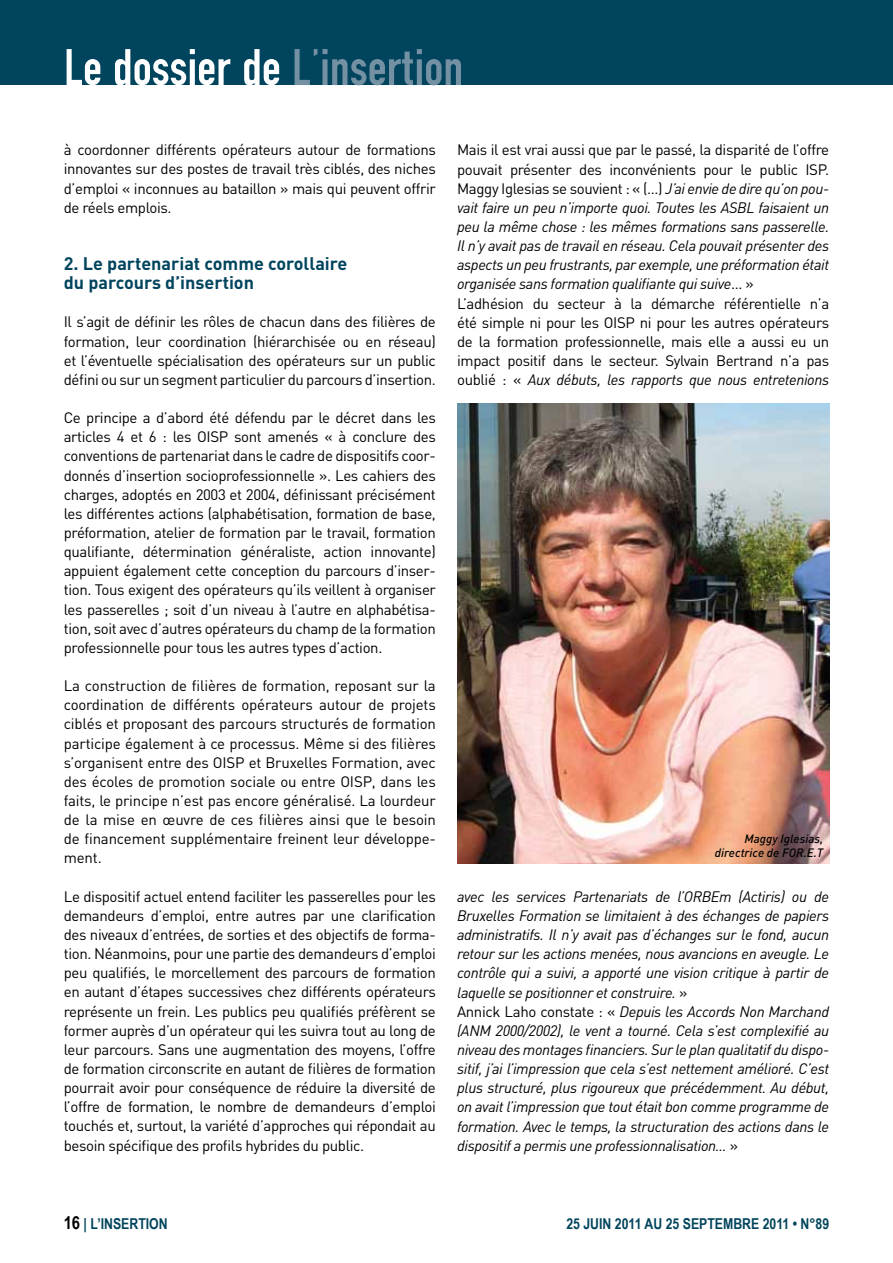
<style>
.page{position:relative;width:893px;height:1263px;background:#fff}
.page>*{position:absolute;margin:0;border:0;box-sizing:border-box;transform-origin:0 0}
.t1{font:54px "DIN1451 Engschrift";color:#fff}
.t2{font:700 18px/19.2px "DIN";color:#00445d}
.t3{font:15px/19.2px "DIN";letter-spacing:-.025em;color:#000;text-align:justify}
.t4{font:italic 15px/19.2px "DIN";letter-spacing:-.025em;color:#000}
.t5{font:700 15px "Arial Narrow";color:#00445d}
.t6{font:italic 500 12px/14.4px "DIN";color:#000;text-align:right}
.s1{color:#7491a4}
.s2{font-style:italic}
.s3{font-style:normal}
.s4{font-size:18px;color:#000}
</style>
<div class="page">
<div style="left:0;top:0;width:893px;height:85px;background:#00445d"></div>
<img style="left:457px;top:404px;width:372px;height:459px">
<h1 class="t1" style="left:64px;top:31px;width:401px">Le dossier de <span class="s1">L’insertion</span></h1>
<p class="t3" style="left:64px;top:140px;width:374px">à coordonner différents opérateurs autour de formations innovantes sur des postes de travail très ciblés, des niches d’emploi « inconnues au bataillon » mais qui peuvent offrir de réels emplois.</p>
<p class="t2" style="left:64px;top:253px;width:285px">2. Le partenariat comme corollaire du parcours d’insertion</p>
<p class="t3" style="left:64px;top:312px;width:374px">Il s’agit de définir les rôles de chacun dans des filières de formation, leur coordination (hiérarchisée ou en réseau) et l’éventuelle spécialisation des opérateurs sur un public défini ou sur un segment particulier du parcours d’insertion.</p>
<p class="t3" style="left:64px;top:408px;width:374px">Ce principe a d’abord été défendu par le décret dans les articles 4 et 6 : les OISP sont amenés « à conclure des conventions de partenariat dans le cadre de dispositifs coor&shy;donnés d’insertion socioprofessionnelle ». Les cahiers des charges, adoptés en 2003 et 2004, définissant précisément les différentes actions (alphabétisation, formation de base, préformation, atelier de formation par le travail, formation qualifiante, détermination généraliste, action innovante) appuient également cette conception du parcours d’inser&shy;tion. Tous exigent des opérateurs qu’ils veillent à organiser les passerelles ; soit d’un niveau à l’autre en alphabétisa&shy;tion, soit avec d’autres opérateurs du champ de la formation professionnelle pour tous les autres types d’action.</p>
<p class="t3" style="left:64px;top:676px;width:374px">La construction de filières de formation, reposant sur la coordination de différents opérateurs autour de projets ciblés et proposant des parcours structurés de formation participe également à ce processus. Même si des filières s’organisent entre des OISP et Bruxelles Formation, avec des écoles de promotion sociale ou entre OISP, dans les faits, le principe n’est pas encore généralisé. La lourdeur de la mise en œuvre de ces filières ainsi que le besoin de financement supplémentaire freinent leur développe&shy;ment.</p>
<p class="t3" style="left:64px;top:886px;width:374px">Le dispositif actuel entend faciliter les passerelles pour les demandeurs d’emploi, entre autres par une clarification des niveaux d’entrées, de sorties et des objectifs de forma&shy;tion. Néanmoins, pour une partie des demandeurs d’emploi peu qualifiés, le morcellement des parcours de formation en autant d’étapes successives chez différents opérateurs représente un frein. Les publics peu qualifiés préfèrent se former auprès d’un opérateur qui les suivra tout au long de leur parcours. Sans une augmentation des moyens, l’offre de formation circonscrite en autant de filières de formation pourrait avoir pour conséquence de réduire la diversité de l’offre de formation, le nombre de demandeurs d’emploi touchés et, surtout, la variété d’approches qui répondait au besoin spécifique des profils hybrides du public.</p>
<p class="t3" style="left:457px;top:140px;width:374px;text-align:left">Mais il est vrai aussi que par le passé, la disparité de l’offre pouvait présenter des inconvénients pour le public ISP.<br>Maggy Iglesias se souvient : « (…) <span class="s2">J’ai envie de dire qu’on pou&shy;vait faire un peu n’importe quoi. Toutes les ASBL faisaient un peu la même chose : les mêmes formations sans passerelle.<br>Il n’y avait pas de travail en réseau. Cela pouvait présenter des aspects un peu frustrants, par exemple, une préformation était organisée sans formation qualifiante qui suive</span>… »<br>L’adhésion du secteur à la démarche référentielle n’a été simple ni pour les OISP ni pour les autres opérateurs de la formation professionnelle, mais elle a aussi eu un impact positif dans le secteur. Sylvain Bertrand n’a pas oublié : « <span class="s2">Aux débuts, les rapports que nous entretenions</span></p>
<p class="t6" style="left:715px;top:831px;width:110px">Maggy Iglesias, directrice de FOR.E.T</p>
<p class="t4" style="left:457px;top:886px;width:374px">avec les services Partenariats de l’ORBEm (Actiris) ou de Bruxelles Formation se limitaient à des échanges de papiers administratifs. Il n’y avait pas d’échanges sur le fond, aucun retour sur les actions menées, nous avancions en aveugle. Le contrôle qui a suivi, a apporté une vision critique à partir de laquelle se positionner et construire. <span class="s3">»<br>Annick Laho constate : «</span> Depuis les Accords Non Marchand (ANM 2000/2002), le vent a tourné. Cela s’est complexifié au niveau des montages financiers. Sur le plan qualitatif du dispo&shy;sitif, j’ai l’impression que cela s’est nettement amélioré. C’est plus structuré, plus rigoureux que précédemment. Au début, on avait l’impression que tout était bon comme programme de formation. Avec le temps, la structuration des actions dans le dispositif a permis une professionnalisation… <span class="s3">»</span></p>
<p class="t5" style="left:64px;top:1215px;width:105px"><span class="s4">16</span> | L’INSERTION</p>
<p class="t5" style="left:566px;top:1215px;width:264px">25 JUIN 2011 AU 25 SEPTEMBRE 2011 • N°89</p>
</div>
